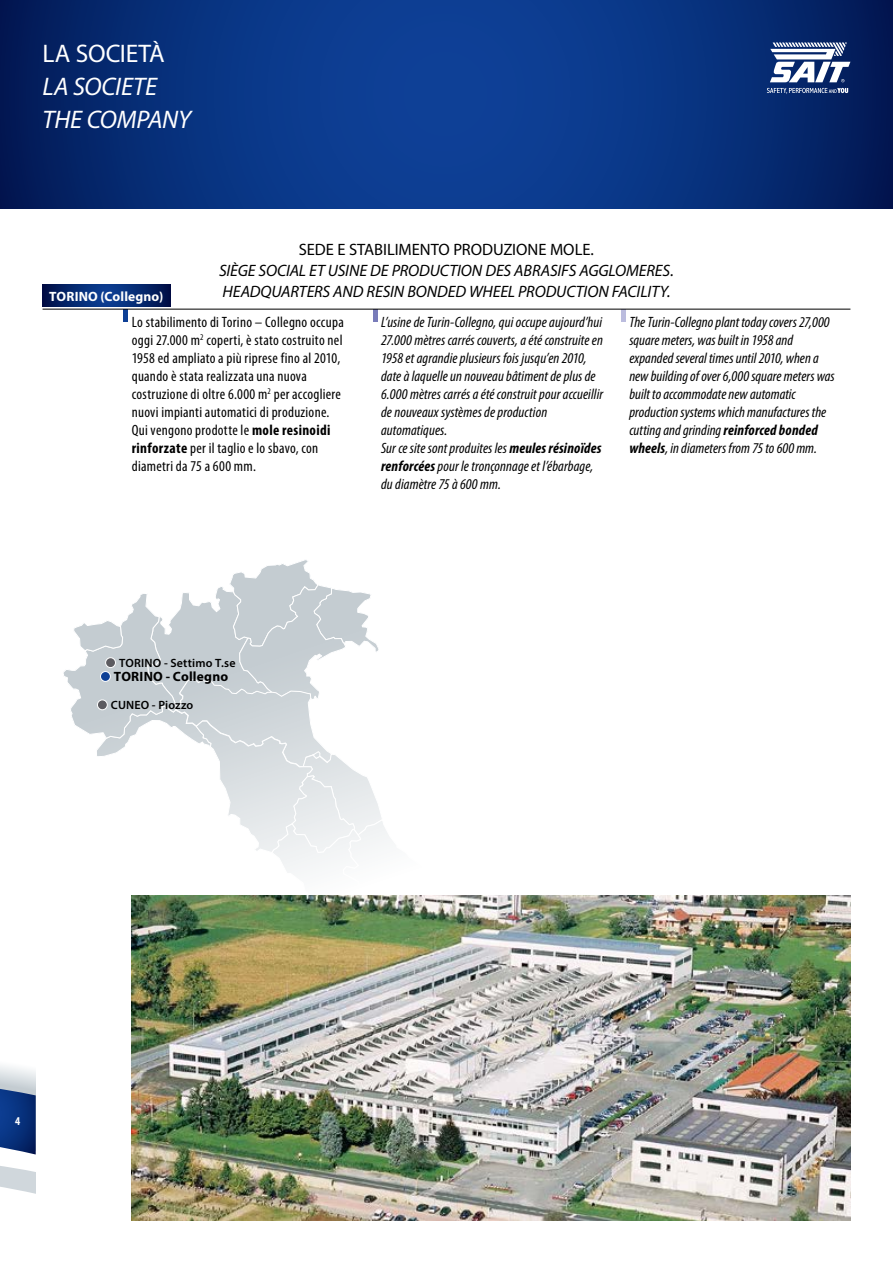
<style>
.page{position:relative;width:893px;height:1263px;background:#fff}
.page>*{position:absolute;margin:0;border:0;box-sizing:border-box;transform-origin:0 0}
.t1{font:italic 25.5px/33px "Myriad Pro";letter-spacing:-.01em;color:#fff}
.t2{font:25.5px "Myriad Pro";letter-spacing:-.01em;color:#fff}
.t3{font:italic 16.5px/21px "Myriad Pro";letter-spacing:-.005em;color:#000}
.t4{font:16.5px "Myriad Pro";letter-spacing:-.005em;color:#000}
.t5{font:italic condensed 15px/18px "Myriad Pro";letter-spacing:.005em;color:#000}
.t6{font:condensed 15px/18px "Myriad Pro";letter-spacing:.02em;color:#000}
.t7{font:700 13.5px "Myriad Pro";letter-spacing:.01em;color:#fff}
.t8{font:700 13.5px "Myriad Pro";letter-spacing:.015em;color:#000}
.t9{font:600 12px "Myriad Pro";letter-spacing:.015em;color:#000}
.t10{font:700 condensed 12px "Myriad Pro";color:#fff}
.s1{font-weight:700}
</style>
<div class="page">
<svg style="left:0;top:0;width:893px;height:208px;background:#08317e"></svg>
<svg style="left:767px;top:88px;width:81px;height:6px"></svg>
<svg style="left:770px;top:43px;width:80px;height:39px"></svg>
<svg style="left:63px;top:560px;width:328px;height:313px"></svg>
<div style="left:100px;top:671px;width:10px;height:10px;background:#0e4096;border-radius:50%"></div>
<div style="left:100px;top:671px;width:11px;height:11px;border:1px solid #fff;border-radius:50%"></div>
<div style="left:106px;top:658px;width:9px;height:9px;background:#5c5b60;border-radius:50%"></div>
<div style="left:105px;top:657px;width:11px;height:11px;border:1px solid #fff;border-radius:50%"></div>
<div style="left:97px;top:700px;width:10px;height:10px;background:#5c5b60;border-radius:50%"></div>
<div style="left:97px;top:699px;width:11px;height:11px;border:1px solid #fff;border-radius:50%"></div>
<svg style="left:43px;top:285px;width:127px;height:21px;background:#06286f"></svg>
<div style="left:123px;top:309px;width:5px;height:13px;background:#0e4096"></div>
<hr style="left:373px;top:309px;width:4px;height:13px;background:#797cba">
<div style="left:621px;top:309px;width:5px;height:13px;background:#bbbcde"></div>
<hr style="left:43px;top:309px;width:807px;height:1px;background:#000">
<img style="left:132px;top:895px;width:718px;height:325px">
<svg style="left:0;top:1065px;width:36px;height:129px"></svg>
<h1 class="t2" style="left:43px;top:37px;width:124px">LA SOCIETÀ</h1>
<h1 class="t1" style="left:43px;top:69px;width:150px">LA SOCIETE<br>THE COMPANY</h1>
<p class="t4" style="left:299px;top:239px;width:297px">SEDE E STABILIMENTO PRODUZIONE MOLE.</p>
<p class="t3" style="left:219px;top:259px;width:456px">SIÈGE SOCIAL ET USINE DE PRODUCTION DES ABRASIFS AGGLOMERES.<br>HEADQUARTERS AND RESIN BONDED WHEEL PRODUCTION FACILITY.</p>
<p class="t7" style="left:49px;top:287px;width:116px">TORINO (Collegno)</p>
<p class="t6" style="left:132px;top:313px;width:214px">Lo stabilimento di Torino – Collegno occupa oggi 27.000 m<sup>2</sup> coperti, è stato costruito nel 1958 ed ampliato a più riprese fino al 2010, quando è stata realizzata una nuova costruzione di oltre 6.000 m<sup>2</sup> per accogliere nuovi impianti automatici di produzione.<br>Qui vengono prodotte le <span class="s1">mole resinoidi rinforzate</span> per il taglio e lo sbavo, con diametri da 75 a 600 mm.</p>
<p class="t5" style="left:381px;top:313px;width:224px">L’usine de Turin-Collegno, qui occupe aujourd’hui 27.000 mètres carrés couverts, a été construite en 1958 et agrandie plusieurs fois jusqu’en 2010, date à laquelle un nouveau bâtiment de plus de 6.000 mètres carrés a été construit pour accueillir de nouveaux systèmes de production automatiques.<br>Sur ce site sont produites les <span class="s1">meules résinoïdes renforcées</span> pour le tronçonnage et l’ébarbage, du diamètre 75 à 600 mm.</p>
<p class="t5" style="left:629px;top:313px;width:207px">The Turin-Collegno plant today covers 27,000 square meters, was built in 1958 and expanded several times until 2010, when a new building of over 6,000 square meters was built to accommodate new automatic production systems which manufactures the cutting and grinding <span class="s1">reinforced bonded wheels</span>, in diameters from 75 to 600 mm.</p>
<p class="t9" style="left:119px;top:655px;width:118px">TORINO - Settimo T.se</p>
<p class="t9" style="left:111px;top:697px;width:84px">CUNEO - Piozzo</p>
<p class="t8" style="left:114px;top:668px;width:116px">TORINO - Collegno</p>
<p class="t10" style="left:15px;top:1113px;width:7px">4</p>
</div>
